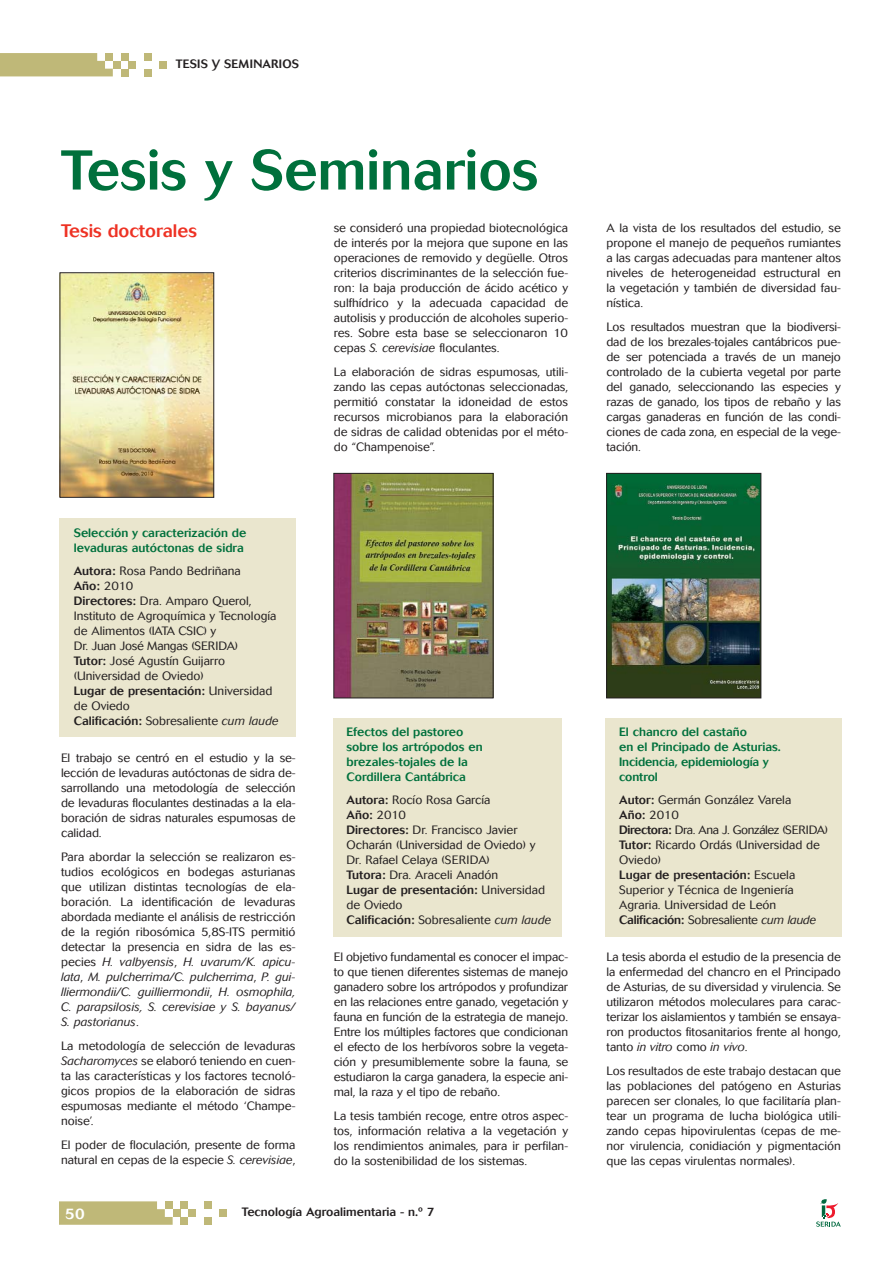
<style>
.page{position:relative;width:893px;height:1263px;background:#fff}
.page>*{position:absolute;margin:0;border:0;box-sizing:border-box;transform-origin:0 0}
.t1{font:500 55.5px "Cosmos";color:#00703c}
.t2{font:500 18px "Cosmos";color:#ee3224}
.t3{font:500 15px "Cosmos";color:#fff}
.t4{font:300 12px/15px "Cosmos";color:#231f20;text-align:justify}
.t5{font:500 12px/15px "Cosmos";color:#00703c}
.t6{font:500 12px "Cosmos";color:#231f20}
.t7{font:500 12px "Cosmos";letter-spacing:.02em;color:#231f20}
.s1{font-style:italic}
.s2{font-weight:500}
</style>
<div class="page">
<div style="left:59px;top:519px;width:237px;height:218px;background:#eae6ce"></div>
<div style="left:333px;top:719px;width:228px;height:218px;background:#eae6ce"></div>
<div style="left:605px;top:719px;width:237px;height:218px;background:#eae6ce"></div>
<div style="left:160px;top:61px;width:7px;height:8px;background:#bfb878"></div>
<div style="left:128px;top:61px;width:8px;height:8px;background:#bfb878"></div>
<div style="left:121px;top:53px;width:7px;height:8px;background:#bfb878"></div>
<div style="left:121px;top:69px;width:7px;height:7px;background:#bfb878"></div>
<div style="left:113px;top:61px;width:8px;height:8px;background:#bfb878"></div>
<div style="left:144px;top:53px;width:8px;height:8px;background:#bfb878"></div>
<div style="left:144px;top:69px;width:8px;height:7px;background:#bfb878"></div>
<div style="left:0;top:53px;width:113px;height:23px;background:#bfb878"></div>
<div style="left:219px;top:1209px;width:8px;height:8px;background:#bfb878"></div>
<div style="left:188px;top:1209px;width:8px;height:8px;background:#bfb878"></div>
<div style="left:180px;top:1201px;width:8px;height:8px;background:#bfb878"></div>
<div style="left:180px;top:1217px;width:8px;height:8px;background:#bfb878"></div>
<div style="left:173px;top:1209px;width:7px;height:8px;background:#bfb878"></div>
<div style="left:204px;top:1201px;width:8px;height:8px;background:#bfb878"></div>
<div style="left:204px;top:1217px;width:8px;height:8px;background:#bfb878"></div>
<svg style="left:60px;top:1201px;width:113px;height:24px;background:#c3bd81"></svg>
<svg style="left:816px;top:1199px;width:24px;height:28px"></svg>
<img style="left:335px;top:475px;width:156px;height:221px">
<div style="left:333px;top:473px;width:160px;height:225px;border:1px solid #231f20"></div>
<img style="left:608px;top:475px;width:151px;height:221px">
<div style="left:606px;top:473px;width:155px;height:225px;border:1px solid #231f20"></div>
<img style="left:62px;top:274px;width:150px;height:222px">
<div style="left:60px;top:272px;width:154px;height:226px;border:1px solid #231f20"></div>
<p class="t7" style="left:176px;top:59px;width:125px">TESIS Y SEMINARIOS</p>
<h1 class="t1" style="left:61px;top:150px;width:479px">Tesis y Seminarios</h1>
<h2 class="t2" style="left:61px;top:224px;width:137px">Tesis doctorales</h2>
<p class="t4" style="left:334px;top:222px;width:236px">se consideró una propiedad biotecnológica de interés por la mejora que supone en las operaciones de removido y degüelle. Otros criterios discriminantes de la selección fue&shy;ron: la baja producción de ácido acético y sulfhídrico y la adecuada capacidad de autolisis y producción de alcoholes superio&shy;res. Sobre esta base se seleccionaron 10 cepas <span class="s1">S. cerevisiae</span> floculantes.</p>
<p class="t4" style="left:334px;top:366px;width:236px">La elaboración de sidras espumosas, utili&shy;zando las cepas autóctonas seleccionadas, permitió constatar la idoneidad de estos recursos microbianos para la elaboración de sidras de calidad obtenidas por el méto&shy;do “Champenoise”.</p>
<p class="t5" style="left:74px;top:527px;width:174px">Selección y caracterización de levaduras autóctonas de sidra</p>
<p class="t4" style="left:74px;top:564px;width:206px;text-align:left"><span class="s2">Autora:</span> Rosa Pando Bedriñana<br><span class="s2">Año:</span> 2010<br><span class="s2">Directores:</span> Dra. Amparo Querol,<br>Instituto de Agroquímica y Tecnología de Alimentos (IATA CSIC) y<br>Dr. Juan José Mangas (SERIDA)<br><span class="s2">Tutor:</span> José Agustín Guijarro (Universidad de Oviedo)<br><span class="s2">Lugar de presentación:</span> Universidad de Oviedo<br><span class="s2">Calificación:</span> Sobresaliente <span class="s1">cum laude</span></p>
<p class="t4" style="left:61px;top:752px;width:236px">El trabajo se centró en el estudio y la se&shy;lección de levaduras autóctonas de sidra de&shy;sarrollando una metodología de selección de levaduras floculantes destinadas a la ela&shy;boración de sidras naturales espumosas de calidad.</p>
<p class="t4" style="left:61px;top:851px;width:236px">Para abordar la selección se realizaron es&shy;tudios ecológicos en bodegas asturianas que utilizan distintas tecnologías de ela&shy;boración. La identificación de levaduras abordada mediante el análisis de restricción de la región ribosómica 5,8S-ITS permitió detectar la presencia en sidra de las es&shy;pecies <span class="s1">H. valbyensis</span>, <span class="s1">H. uvarum/K. apicu&shy;lata</span>, <span class="s1">M. pulcherrima/C. pulcherrima</span>, <span class="s1">P. gui&shy;lliermondii/C. guilliermondii</span>, <span class="s1">H. osmophila, C. parapsilosis, S. cerevisiae y S. bayanus/ S. pastorianus</span>.</p>
<p class="t4" style="left:61px;top:1040px;width:236px">La metodología de selección de levaduras <span class="s1">Sacharomyces</span> se elaboró teniendo en cuen&shy;ta las características y los factores tecnoló&shy;gicos propios de la elaboración de sidras espumosas mediante el método ‘Champe&shy;noise’.</p>
<p class="t4" style="left:61px;top:1139px;width:236px">El poder de floculación, presente de forma natural en cepas de la especie <span class="s1">S. cerevisiae</span>,</p>
<p class="t5" style="left:346px;top:726px;width:138px">Efectos del pastoreo sobre los artrópodos en brezales-tojales de la<br>Cordillera Cantábrica</p>
<p class="t4" style="left:346px;top:793px;width:206px;text-align:left"><span class="s2">Autora:</span> Rocío Rosa García<br><span class="s2">Año:</span> 2010<br><span class="s2">Directores:</span> Dr. Francisco Javier<br>Ocharán (Universidad de Oviedo) y<br>Dr. Rafael Celaya (SERIDA)<br><span class="s2">Tutora:</span> Dra. Araceli Anadón<br><span class="s2">Lugar de presentación:</span> Universidad de Oviedo<br><span class="s2">Calificación:</span> Sobresaliente <span class="s1">cum laude</span></p>
<p class="t4" style="left:334px;top:951px;width:236px">El objetivo fundamental es conocer el impac&shy;to que tienen diferentes sistemas de manejo ganadero sobre los artrópodos y profundizar en las relaciones entre ganado, vegetación y fauna en función de la estrategia de manejo.<br>Entre los múltiples factores que condicionan el efecto de los herbívoros sobre la vegeta&shy;ción y presumiblemente sobre la fauna, se estudiaron la carga ganadera, la especie ani&shy;mal, la raza y el tipo de rebaño.</p>
<p class="t4" style="left:334px;top:1109px;width:236px">La tesis también recoge, entre otros aspec&shy;tos, información relativa a la vegetación y los rendimientos animales, para ir perfilan&shy;do la sostenibilidad de los sistemas.</p>
<p class="t3" style="left:65px;top:1208px;width:21px">50</p>
<p class="t6" style="left:242px;top:1208px;width:194px">Tecnología Agroalimentaria - n.º 7</p>
<p class="t4" style="left:606px;top:222px;width:236px">A la vista de los resultados del estudio, se propone el manejo de pequeños rumiantes a las cargas adecuadas para mantener altos niveles de heterogeneidad estructural en la vegetación y también de diversidad fau&shy;nística.</p>
<p class="t4" style="left:606px;top:321px;width:236px">Los resultados muestran que la biodiversi&shy;dad de los brezales-tojales cantábricos pue&shy;de ser potenciada a través de un manejo controlado de la cubierta vegetal por parte del ganado, seleccionando las especies y razas de ganado, los tipos de rebaño y las cargas ganaderas en función de las condi&shy;ciones de cada zona, en especial de la vege&shy;tación.</p>
<p class="t5" style="left:619px;top:726px;width:163px">El chancro del castaño<br>en el Principado de Asturias.<br>Incidencia, epidemiología y control</p>
<p class="t4" style="left:619px;top:793px;width:210px;text-align:left"><span class="s2">Autor:</span> Germán González Varela<br><span class="s2">Año:</span> 2010<br><span class="s2">Directora:</span> Dra. Ana J. González (SERIDA)<br><span class="s2">Tutor:</span> Ricardo Ordás (Universidad de<br>Oviedo)<br><span class="s2">Lugar de presentación:</span> Escuela<br>Superior y Técnica de Ingeniería<br>Agraria. Universidad de León<br><span class="s2">Calificación:</span> Sobresaliente <span class="s1">cum laude</span></p>
<p class="t4" style="left:606px;top:951px;width:236px">La tesis aborda el estudio de la presencia de la enfermedad del chancro en el Principado de Asturias, de su diversidad y virulencia. Se utilizaron métodos moleculares para carac&shy;terizar los aislamientos y también se ensaya&shy;ron productos fitosanitarios frente al hongo, tanto <span class="s1">in vitro</span> como <span class="s1">in vivo</span>.</p>
<p class="t4" style="left:606px;top:1065px;width:236px">Los resultados de este trabajo destacan que las poblaciones del patógeno en Asturias parecen ser clonales, lo que facilitaría plan&shy;tear un programa de lucha biológica utili&shy;zando cepas hipovirulentas (cepas de me&shy;nor virulencia, conidiación y pigmentación que las cepas virulentas normales).</p>
</div>
